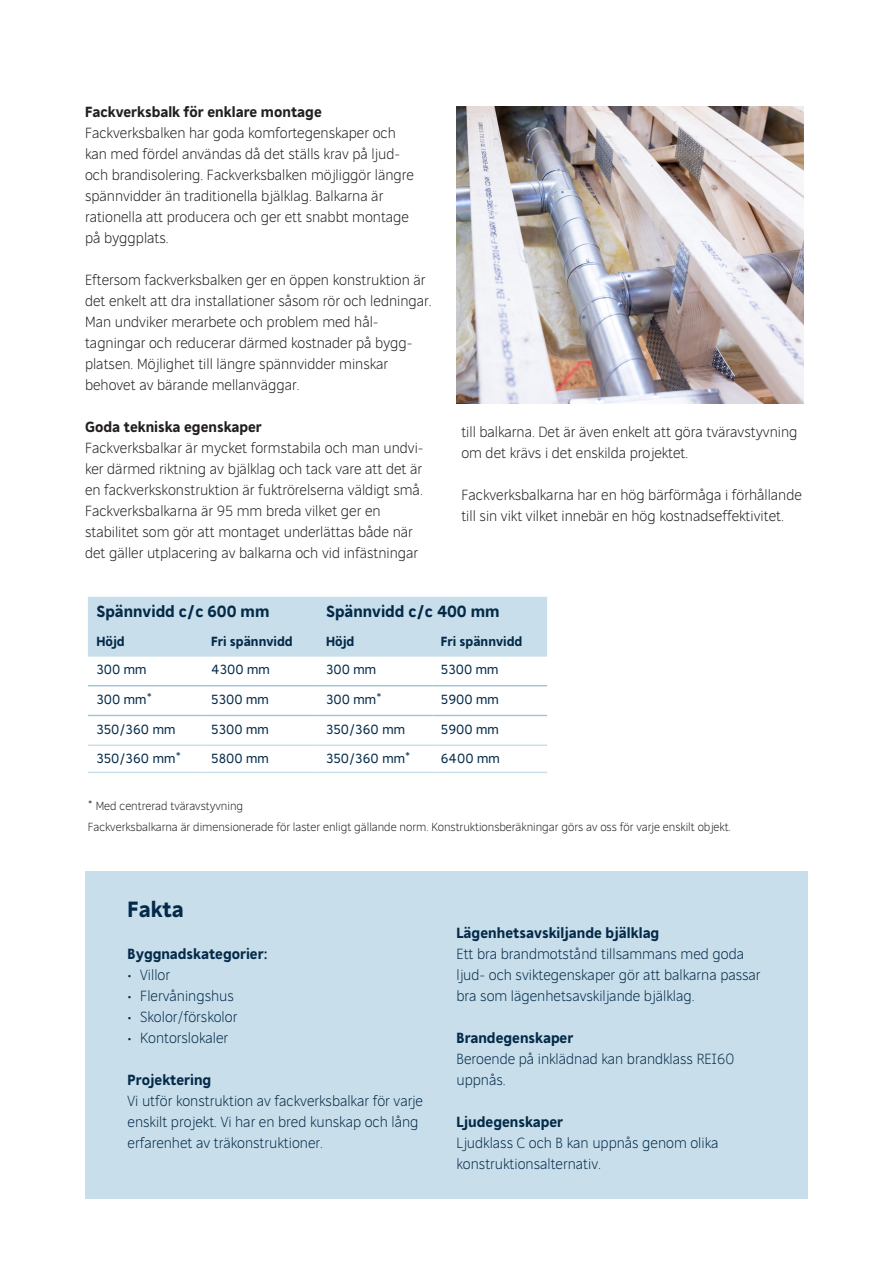
<style>
.page{position:relative;width:893px;height:1263px;background:#fff}
.page>*{position:absolute;margin:0;border:0;box-sizing:border-box;transform-origin:0 0}
.Mellanrubrik{font:700 22.5px "Derome";color:#042a49}
.t1{font:700 16.5px "Derome";color:#042a49}
.Brödtext{font:300 15px/21px "Derome";color:#231f20}
.Brödtext-2{font:300 15px/21px "Derome";color:#042a49}
.Mellanrubrik-2{font:700 15px "Derome";color:#042a49}
.Punktlista{font:300 15px "Derome";color:#042a49}
.Mellanrubrik-3{font:700 15px "Derome";color:#231f20}
.t2{font:13.5px "Derome";color:#042a49}
.t3{font:700 13.5px "Derome";color:#042a49}
.t4{font:300 12px/21px "Derome";color:#231f20}
</style>
<div class="page">
<div style="left:85px;top:872px;width:723px;height:327px;background:#c8deea"></div>
<div style="left:88px;top:597px;width:459px;height:60px;background:#c8deea"></div>
<hr style="left:88px;top:685px;width:115px;height:1px;background:#9ac4d9">
<hr style="left:88px;top:715px;width:115px;height:1px;background:#9ac4d9">
<hr style="left:203px;top:685px;width:114px;height:1px;background:#9ac4d9">
<hr style="left:203px;top:715px;width:114px;height:1px;background:#9ac4d9">
<hr style="left:317px;top:685px;width:115px;height:1px;background:#9ac4d9">
<hr style="left:432px;top:685px;width:115px;height:1px;background:#9ac4d9">
<hr style="left:317px;top:715px;width:115px;height:1px;background:#9ac4d9">
<hr style="left:432px;top:715px;width:115px;height:1px;background:#9ac4d9">
<hr style="left:88px;top:744px;width:115px;height:2px;background:#c8deea">
<hr style="left:203px;top:744px;width:114px;height:2px;background:#c8deea">
<hr style="left:317px;top:744px;width:115px;height:2px;background:#c8deea">
<hr style="left:432px;top:744px;width:115px;height:2px;background:#c8deea">
<hr style="left:88px;top:772px;width:115px;height:1px;background:#c8deea">
<hr style="left:203px;top:772px;width:114px;height:1px;background:#c8deea">
<hr style="left:317px;top:772px;width:115px;height:1px;background:#c8deea">
<hr style="left:432px;top:772px;width:115px;height:1px;background:#c8deea">
<img style="left:457px;top:106px;width:346px;height:297px">
<p class="Mellanrubrik-3" style="left:85px;top:103px;width:238px">Fackverksbalk för enklare montage</p>
<p class="Brödtext" style="left:85px;top:122px;width:330px">Fackverksbalken har goda komfortegenskaper och kan med fördel användas då det ställs krav på ljud&shy;och brandisolering. Fackverksbalken möjliggör längre spännvidder än traditionella bjälklag. Balkarna är rationella att producera och ger ett snabbt montage på byggplats.</p>
<p class="Brödtext" style="left:85px;top:269px;width:348px">Eftersom fackverksbalken ger en öppen konstruktion är det enkelt att dra installationer såsom rör och ledningar.<br>Man undviker merarbete och problem med hål&shy;tagningar och reducerar därmed kostnader på bygg&shy;platsen. Möjlighet till längre spännvidder minskar behovet av bärande mellanväggar.</p>
<p class="Mellanrubrik-3" style="left:85px;top:418px;width:178px">Goda tekniska egenskaper</p>
<p class="Brödtext" style="left:85px;top:437px;width:340px;text-align:justify">Fackverksbalkar är mycket formstabila och man undvi&shy;ker därmed riktning av bjälklag och tack vare att det är en fackverkskonstruktion är fuktrörelserna väldigt små.</p>
<p class="Brödtext" style="left:85px;top:500px;width:335px">Fackverksbalkarna är 95 mm breda vilket ger en stabilitet som gör att montaget underlättas både när det gäller utplacering av balkarna och vid infästningar</p>
<p class="Brödtext" style="left:461px;top:421px;width:338px">till balkarna. Det är även enkelt att göra tväravstyvning om det krävs i det enskilda projektet.</p>
<p class="Brödtext" style="left:461px;top:484px;width:342px">Fackverksbalkarna har en hög bärförmåga i förhållande till sin vikt vilket innebär en hög kostnadseffektivitet.</p>
<p class="t1" style="left:96px;top:601px;width:175px">Spännvidd c/c 600 mm</p>
<p class="t1" style="left:326px;top:601px;width:175px">Spännvidd c/c 400 mm</p>
<p class="t3" style="left:96px;top:633px;width:30px">Höjd</p>
<p class="t3" style="left:211px;top:633px;width:83px">Fri spännvidd</p>
<p class="t3" style="left:326px;top:633px;width:30px">Höjd</p>
<p class="t3" style="left:441px;top:633px;width:83px">Fri spännvidd</p>
<p class="t2" style="left:96px;top:661px;width:52px">300 mm</p>
<p class="t2" style="left:211px;top:661px;width:60px">4300 mm</p>
<p class="t2" style="left:326px;top:661px;width:52px">300 mm</p>
<p class="t2" style="left:441px;top:661px;width:59px">5300 mm</p>
<p class="t2" style="left:96px;top:691px;width:57px">300 mm*</p>
<p class="t2" style="left:211px;top:691px;width:59px">5300 mm</p>
<p class="t2" style="left:326px;top:691px;width:57px">300 mm*</p>
<p class="t2" style="left:441px;top:691px;width:60px">5900 mm</p>
<p class="t2" style="left:96px;top:721px;width:80px">350/360 mm</p>
<p class="t2" style="left:211px;top:721px;width:59px">5300 mm</p>
<p class="t2" style="left:326px;top:721px;width:80px">350/360 mm</p>
<p class="t2" style="left:441px;top:721px;width:60px">5900 mm</p>
<p class="t2" style="left:96px;top:751px;width:86px">350/360 mm*</p>
<p class="t2" style="left:211px;top:751px;width:59px">5800 mm</p>
<p class="t2" style="left:326px;top:751px;width:86px">350/360 mm*</p>
<p class="t2" style="left:441px;top:751px;width:61px">6400 mm</p>
<p class="t4" style="left:88px;top:795px;width:644px">* Med centrerad tväravstyvning<br>Fackverksbalkarna är dimensionerade för laster enligt gällande norm. Konstruktionsberäkningar görs av oss för varje enskilt objekt.</p>
<p class="Mellanrubrik" style="left:128px;top:895px;width:58px">Fakta</p>
<p class="Mellanrubrik-2" style="left:128px;top:944px;width:141px">Byggnadskategorier:</p>
<p class="Punktlista" style="left:128px;top:965px;width:44px">• Villor</p>
<p class="Punktlista" style="left:128px;top:986px;width:108px">• Flervåningshus</p>
<p class="Punktlista" style="left:128px;top:1007px;width:111px">• Skolor/förskolor</p>
<p class="Punktlista" style="left:128px;top:1028px;width:102px">• Kontorslokaler</p>
<p class="Mellanrubrik-2" style="left:128px;top:1070px;width:85px">Projektering</p>
<p class="Brödtext-2" style="left:128px;top:1090px;width:297px">Vi utför konstruktion av fackverksbalkar för varje enskilt projekt. Vi har en bred kunskap och lång erfarenhet av träkonstruktioner.</p>
<p class="Mellanrubrik-2" style="left:457px;top:923px;width:204px">Lägenhetsavskiljande bjälklag</p>
<p class="Brödtext-2" style="left:457px;top:943px;width:306px">Ett bra brandmotstånd tillsammans med goda ljud- och sviktegenskaper gör att balkarna passar bra som lägenhetsavskiljande bjälklag.</p>
<p class="Mellanrubrik-2" style="left:457px;top:1028px;width:118px">Brandegenskaper</p>
<p class="Brödtext-2" style="left:457px;top:1048px;width:279px">Beroende på inklädnad kan brandklass REI60 uppnås.</p>
<p class="Mellanrubrik-2" style="left:457px;top:1112px;width:108px">Ljudegenskaper</p>
<p class="Brödtext-2" style="left:457px;top:1132px;width:263px">Ljudklass C och B kan uppnås genom olika</p>
<p class="Brödtext-2" style="left:457px;top:1153px;width:146px">konstruktionsalternativ.</p>
</div>
